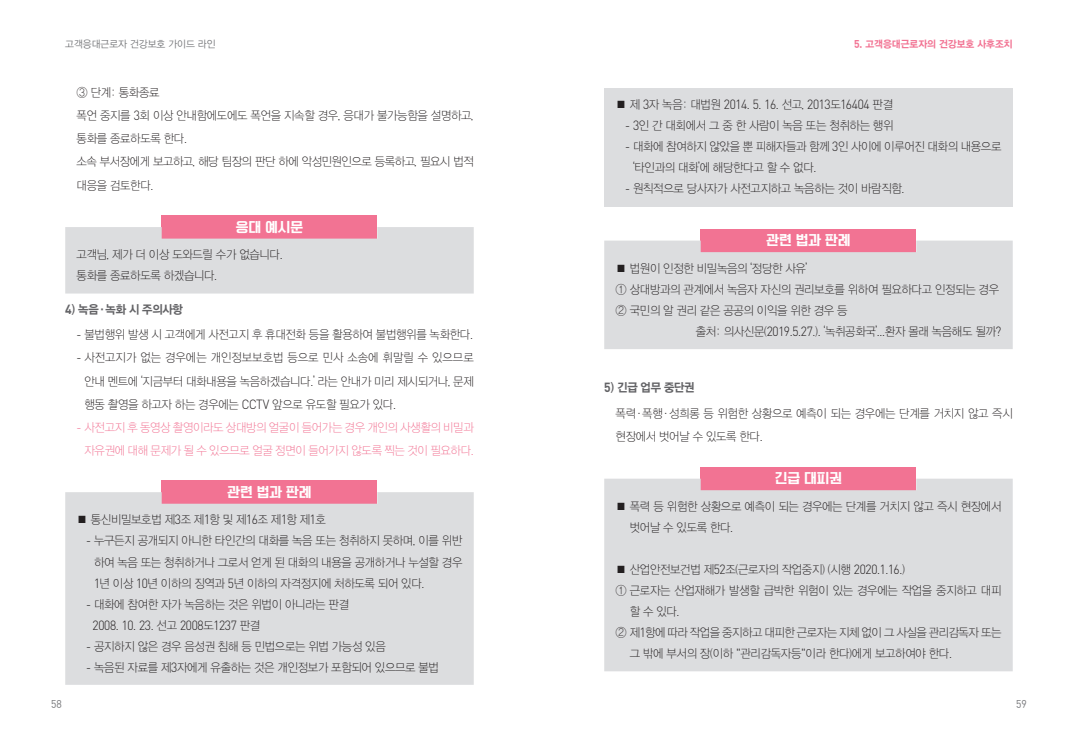
<style>
.page{position:relative;width:1078px;height:738px;background:#fff}
.page>*{position:absolute;margin:0;border:0;box-sizing:border-box;transform-origin:0 0}
.t1{font:13px "OT Omni Gothic H";color:#fff}
.t2{font:12px/23px "Gdingot EL";letter-spacing:-.025em;color:#231f20;scale:.94 1}
.t3{font:12px/23px "Gdingot EL";letter-spacing:-.025em;color:#f27393;text-align:right;scale:.94 1}
.t4{font:12px "G Got Din B";letter-spacing:-.025em;color:#636366;scale:.94 1}
.t5{font:10px "G Din Got L";color:#757679;scale:.96 1}
.t6{font:10px "G Got Din B";color:#f27393;scale:.96 1}
</style>
<div class="page">
<div style="left:604px;top:88px;width:408px;height:118px;background:#dcdddf"></div>
<div style="left:700px;top:229px;width:216px;height:23px;background:#f27393"></div>
<div style="left:604px;top:240px;width:408px;height:109px;background:#dcdddf"></div>
<div style="left:700px;top:467px;width:216px;height:23px;background:#f27393"></div>
<div style="left:604px;top:478px;width:408px;height:192px;background:#dcdddf"></div>
<div style="left:162px;top:215px;width:215px;height:23px;background:#f27393"></div>
<svg style="left:65px;top:227px;width:408px;height:66px;background:#ded3d8"></svg>
<div style="left:162px;top:480px;width:215px;height:23px;background:#f27393"></div>
<div style="left:65px;top:492px;width:408px;height:192px;background:#dcdddf"></div>
<p class="t5" style="left:65px;top:39px;width:158px">고객응대근로자 건강보호 가이드 라인</p>
<p class="t2" style="left:77px;top:82px;width:424px">③ 단계: 통화종료<br>폭언 중지를 3회 이상 안내함에도에도 폭언을 지속할 경우, 응대가 불가능함을 설명하고, 통화를 종료하도록 한다.<br>소속 부서장에게 보고하고, 해당 팀장의 판단 하에 악성민원인으로 등록하고, 필요시 법적 대응을 검토한다.</p>
<p class="t1" style="left:235px;top:220px;width:69px">응대 예시문</p>
<p class="t2" style="left:77px;top:244px;width:221px;line-height:21px">고객님, 제가 더 이상 도와드릴 수가 없습니다. 통화를 종료하도록 하겠습니다.</p>
<p class="t4" style="left:65px;top:302px;width:127px">4) 녹음·녹화 시 주의사항</p>
<p class="t2" style="left:77px;top:323px;width:423px">- 불법행위 발생 시 고객에게 사전고지 후 휴대전화 등을 활용하여 불법행위를 녹화한다.</p>
<p class="t2" style="left:84px;top:346px;width:415px;text-align:justify;text-indent:-8px">- 사전고지가 없는 경우에는 개인정보보호법 등으로 민사 소송에 휘말릴 수 있으므로 안내 멘트에 ‘지금부터 대화내용을 녹음하겠습니다.’ 라는 안내가 미리 제시되거나, 문제 행동 촬영을 하고자 하는 경우에는 CCTV 앞으로 유도할 필요가 있다.</p>
<p class="t3" style="left:77px;top:415px;width:424px">- 사전고지 후 동영상 촬영이라도 상대방의 얼굴이 들어가는 경우 개인의 사생활의 비밀과 자유권에 대해 문제가 될 수 있으므로 얼굴 정면이 들어가지 않도록 찍는 것이 필요하다.</p>
<p class="t1" style="left:227px;top:485px;width:86px">관련 법과 판례</p>
<p class="t2" style="left:77px;top:508px;width:267px">■ 통신비밀보호법 제3조 제1항 및 제16조 제1항 제1호</p>
<p class="t2" style="left:94px;top:530px;width:393px;line-height:21px;text-align:justify;text-indent:-8px">- 누구든지 공개되지 아니한 타인간의 대화를 녹음 또는 청취하지 못하며, 이를 위반 하여 녹음 또는 청취하거나 그로서 얻게 된 대화의 내용을 공개하거나 누설할 경우 1년 이상 10년 이하의 징역과 5년 이하의 자격정지에 처하도록 되어 있다.</p>
<p class="t2" style="left:92px;top:593px;width:274px;line-height:21px;text-indent:-6px">- 대화에 참여한 자가 녹음하는 것은 위법이 아니라는 판결<br>2008. 10. 23. 선고 2008도1237 판결</p>
<p class="t2" style="left:86px;top:634px;width:320px">- 공지하지 않은 경우 음성권 침해 등 민법으로는 위법 가능성 있음</p>
<p class="t2" style="left:86px;top:655px;width:377px">- 녹음된 자료를 제3자에게 유출하는 것은 개인정보가 포함되어 있으므로 불법</p>
<p class="t5" style="left:51px;top:697px;width:13px">58</p>
<p class="t6" style="left:853px;top:39px;width:167px">5. 고객응대근로자의 건강보호 사후조치</p>
<p class="t2" style="left:615px;top:93px;width:297px">■ 제 3자 녹음: 대법원 2014. 5. 16. 선고, 2013도16404 판결</p>
<p class="t2" style="left:625px;top:114px;width:287px">- 3인 간 대회에서 그 중 한 사람이 녹음 또는 청취하는 행위</p>
<p class="t2" style="left:633px;top:136px;width:393px;line-height:21px;text-indent:-8px">- 대화에 참여하지 않았을 뿐 피해자들과 함께 3인 사이에 이루어진 대화의 내용으로 ‘타인과의 대화’에 해당한다고 할 수 없다.</p>
<p class="t2" style="left:625px;top:177px;width:299px">- 원칙적으로 당사자가 사전고지하고 녹음하는 것이 바람직함.</p>
<p class="t1" style="left:766px;top:234px;width:86px">관련 법과 판례</p>
<p class="t2" style="left:615px;top:257px;width:205px">■ 법원이 인정한 비밀녹음의 ‘정당한 사유’</p>
<p class="t2" style="left:615px;top:278px;width:409px">① 상대방과의 관계에서 녹음자 자신의 권리보호를 위하여 필요하다고 인정되는 경우</p>
<p class="t2" style="left:615px;top:299px;width:248px">② 국민의 알 권리 같은 공공의 이익을 위한 경우 등</p>
<p class="t2" style="left:695px;top:320px;width:326px">출처: 의사신문(2019.5.27.). ‘녹취공화국’...환자 몰래 녹음해도 될까?</p>
<p class="t4" style="left:604px;top:381px;width:98px">5) 긴급 업무 중단권</p>
<p class="t2" style="left:615px;top:402px;width:424px">폭력·폭행·성희롱 등 위험한 상황으로 예측이 되는 경우에는 단계를 거치지 않고 즉시 현장에서 벗어날 수 있도록 한다.</p>
<p class="t1" style="left:774px;top:471px;width:69px">긴급 대피권</p>
<p class="t2" style="left:629px;top:496px;width:397px;line-height:21px;text-indent:-14px">■ 폭력 등 위험한 상황으로 예측이 되는 경우에는 단계를 거치지 않고 즉시 현장에서 벗어날 수 있도록 한다.</p>
<p class="t2" style="left:615px;top:558px;width:309px">■ 산업안전보건법 제52조(근로자의 작업중지) (시행 2020.1.16.)</p>
<p class="t2" style="left:615px;top:579px;width:412px">① 근로자는 산업재해가 발생할 급박한 위험이 있는 경우에는 작업을 중지하고 대피</p>
<p class="t2" style="left:629px;top:600px;width:54px">할 수 있다.</p>
<p class="t2" style="left:615px;top:621px;width:412px">② 제1항에 따라 작업을 중지하고 대피한 근로자는 지체 없이 그 사실을 관리감독자 또는</p>
<p class="t2" style="left:629px;top:642px;width:344px">그 밖에 부서의 장(이하 "관리감독자등"이라 한다)에게 보고하여야 한다.</p>
<p class="t5" style="left:1016px;top:697px;width:13px">59</p>
</div>
